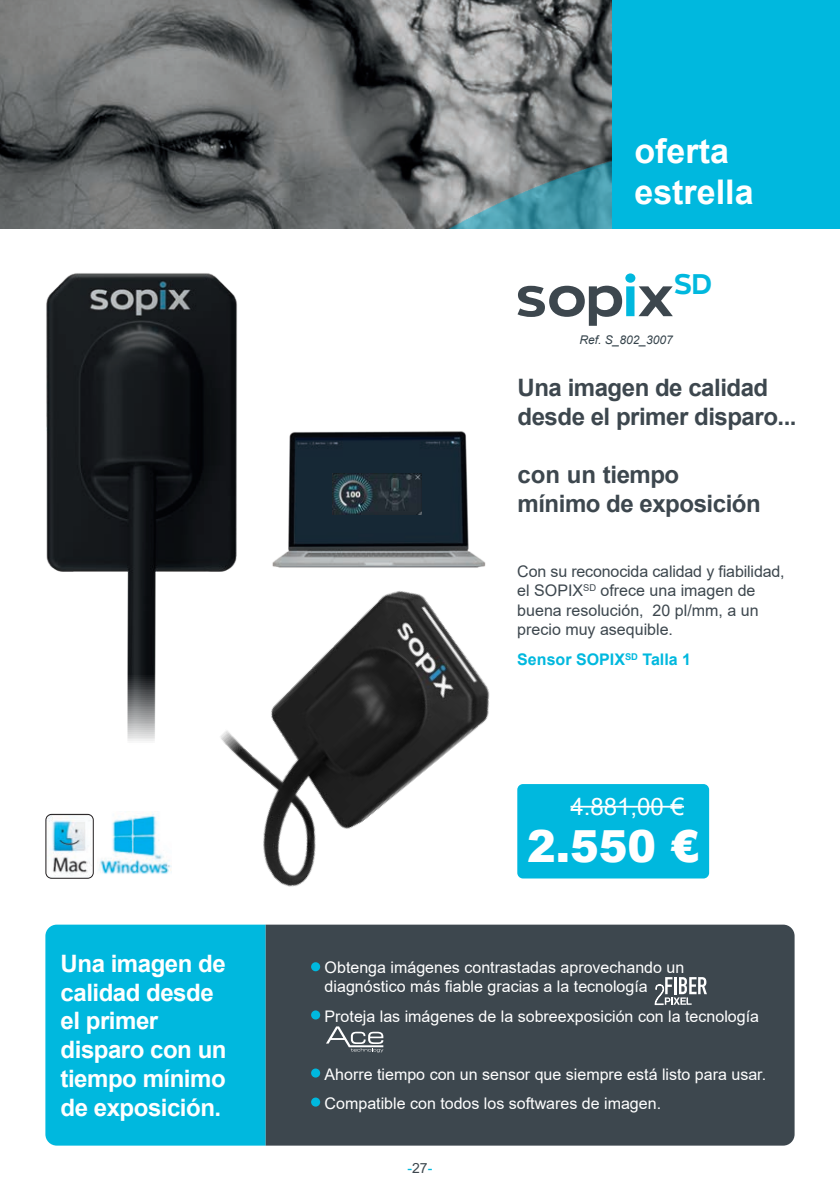
<style>
.page{position:relative;width:840px;height:1191px;background:#fff}
.page>*{position:absolute;margin:0;border:0;box-sizing:border-box;transform-origin:0 0}
.t1{font:900 44.2px "Arial";color:#fff}
.t2{font:700 34px/40.8px "Arial";color:#fff}
.t3{font:700 28px "Zona Pro";color:#00b8de}
.t4{font:700 24px/28.8px "Arial";letter-spacing:-.02em;color:#3d474e}
.t5{font:700 24px/28.8px "Arial";letter-spacing:-.02em;color:#fff}
.t6{font:24px "Arial";color:#fff}
.t7{font:16px/19.2px "Arial";color:#fff}
.t8{font:16px/19.2px "Arial";color:#3d474e}
.t9{font:700 16px "Arial";color:#00b8de}
.t10{font:14px "Arial";color:#00b8de}
.t11{font:italic 12px "Arial";color:#35434b}
.s1{color:#3d474e}
</style>
<div class="page">
<img style="left:46px;top:273px;width:191px;height:468px">
<div style="left:611px;top:0;width:228px;height:228px;background:#00b8de"></div>
<img style="left:98px;top:814px;width:73px;height:60px">
<img style="left:46px;top:816px;width:47px;height:62px">
<div style="left:45px;top:814px;width:49px;height:64px;border:1px solid #231f20;border-radius:6px"></div>
<div style="left:517px;top:784px;width:191px;height:94px;background:#00b8de;border-radius:6px"></div>
<hr style="left:570px;top:806px;width:113px;height:1px;background:#fff">
<img style="left:0;top:0;width:611px;height:228px">
<img style="left:440px;top:146px;width:171px;height:82px">
<div style="left:45px;top:924px;width:220px;height:221px;background:#00b8de"></div>
<div style="left:265px;top:924px;width:529px;height:221px;background:#3d474e"></div>
<div style="left:311px;top:962px;width:9px;height:9px;background:#00b8de;border-radius:50%"></div>
<div style="left:311px;top:1010px;width:9px;height:9px;background:#00b8de;border-radius:50%"></div>
<div style="left:311px;top:1068px;width:9px;height:9px;background:#00b8de;border-radius:50%"></div>
<div style="left:311px;top:1097px;width:9px;height:9px;background:#00b8de;border-radius:50%"></div>
<svg style="left:654px;top:977px;width:52px;height:28px"></svg>
<svg style="left:326px;top:1026px;width:57px;height:26px"></svg>
<svg style="left:517px;top:273px;width:155px;height:53px"></svg>
<img style="left:171px;top:549px;width:391px;height:395px">
<img style="left:268px;top:431px;width:218px;height:138px">
<img style="left:332px;top:473px;width:90px;height:42px">
<h2 class="t2" style="left:634px;top:131px;width:121px">oferta estrella</h2>
<h3 class="t3" style="left:673px;top:265px;width:40px">SD</h3>
<p class="t11" style="left:579px;top:332px;width:95px">Ref. S_802_3007</p>
<h3 class="t4" style="left:517px;top:374px;width:280px">Una imagen de calidad desde el primer disparo...</h3>
<h3 class="t4" style="left:517px;top:460px;width:244px">con un tiempo mínimo de exposición</h3>
<p class="t8" style="left:517px;top:562px;width:269px">Con su reconocida calidad y fiabilidad, el SOPIX<sup>SD</sup> ofrece una imagen de buena resolución, 20 pl/mm, a un precio muy asequible.</p>
<p class="t9" style="left:517px;top:648px;width:175px">Sensor SOPIX<sup>SD</sup> Talla 1</p>
<h3 class="t6" style="left:570px;top:789px;width:115px">4.881,00 €</h3>
<h1 class="t1" style="left:527px;top:813px;width:173px">2.550 €</h1>
<h3 class="t5" style="left:61px;top:949px;width:167px">Una imagen de calidad desde el primer disparo con un tiempo mínimo de exposición.</h3>
<p class="t7" style="left:324px;top:958px;width:361px">Obtenga imágenes contrastadas aprovechando un diagnóstico más fiable gracias a la tecnología</p>
<p class="t7" style="left:324px;top:1006px;width:435px">Proteja las imágenes de la sobreexposición con la tecnología</p>
<p class="t7" style="left:324px;top:1059px;width:443px;line-height:29px">Ahorre tiempo con un sensor que siempre está listo para usar.<br>Compatible con todos los softwares de imagen.</p>
<p class="t10" style="left:407px;top:1158px;width:26px">-<span class="s1">27</span>-</p>
</div>
